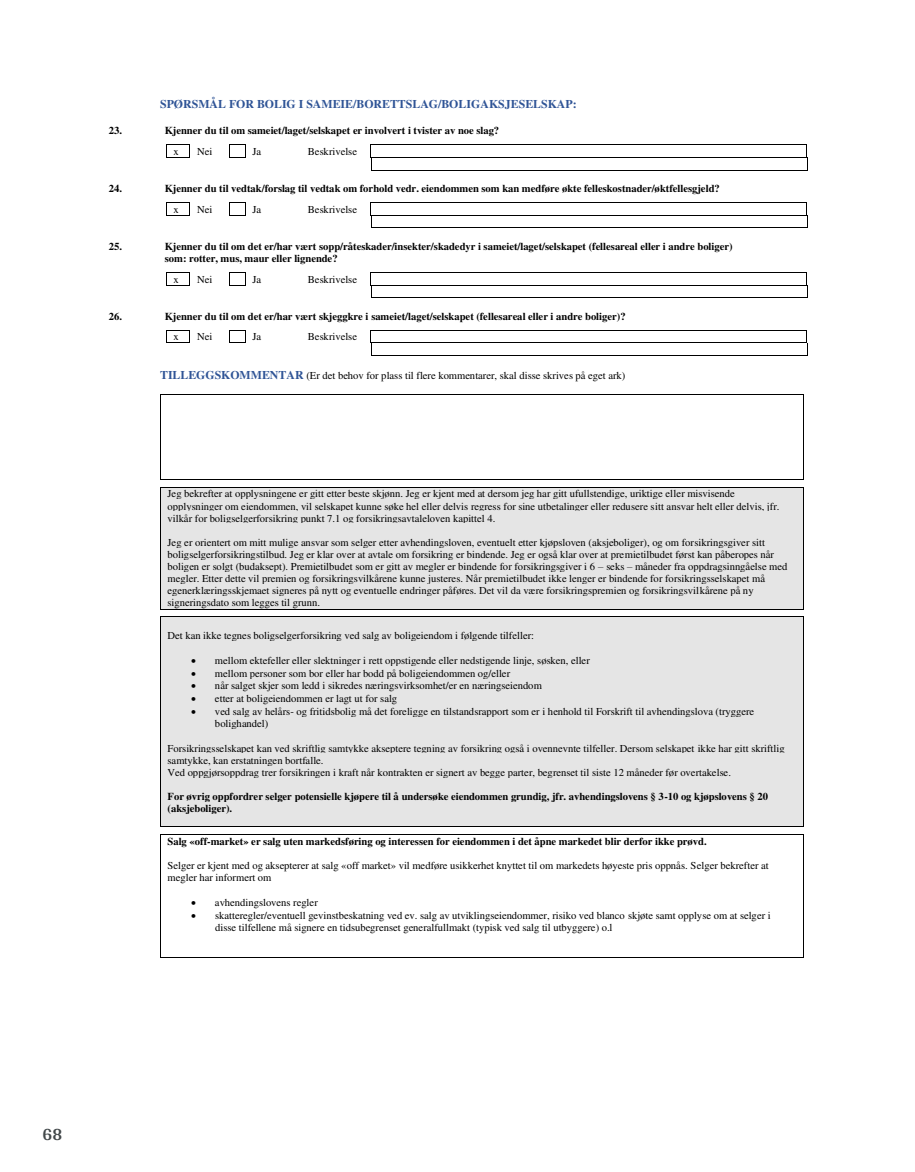
<style>
.page{position:relative;width:915px;height:1172px;background:#fff}
.page>*{position:absolute;margin:0;border:0;box-sizing:border-box;transform-origin:0 0}
.t1{font:700 18px "Arya";color:#414749}
.t2{font:700 11.85px "Times New Roman";color:#2f5496}
.t3{font:10.65px/12.1px "Times New Roman";color:#000}
.t4{font:700 10.65px/12.1px "Times New Roman";letter-spacing:-.005em;color:#000}
.s1{font-weight:700;font-size:11.85px;color:#2f5496}
</style>
<div class="page">
<hr style="left:371px;top:144px;width:435px;height:1px;background:#000">
<svg style="left:166px;top:144px;width:24px;height:14px"></svg>
<svg style="left:229px;top:144px;width:17px;height:14px"></svg>
<hr style="left:372px;top:157px;width:434px;height:1px;background:#000">
<svg style="left:370px;top:144px;width:2px;height:26px"></svg>
<hr style="left:371px;top:170px;width:435px;height:1px;background:#000">
<svg style="left:806px;top:144px;width:1px;height:27px"></svg>
<hr style="left:371px;top:202px;width:435px;height:1px;background:#000">
<svg style="left:166px;top:202px;width:24px;height:14px"></svg>
<svg style="left:229px;top:202px;width:17px;height:14px"></svg>
<hr style="left:372px;top:215px;width:434px;height:1px;background:#000">
<svg style="left:370px;top:202px;width:2px;height:26px"></svg>
<hr style="left:371px;top:228px;width:435px;height:1px;background:#000">
<svg style="left:806px;top:202px;width:1px;height:26px"></svg>
<hr style="left:371px;top:272px;width:435px;height:1px;background:#000">
<svg style="left:166px;top:272px;width:24px;height:14px"></svg>
<svg style="left:229px;top:272px;width:17px;height:14px"></svg>
<hr style="left:372px;top:285px;width:434px;height:1px;background:#000">
<svg style="left:370px;top:272px;width:2px;height:26px"></svg>
<hr style="left:371px;top:298px;width:435px;height:1px;background:#000">
<svg style="left:806px;top:272px;width:1px;height:26px"></svg>
<hr style="left:371px;top:330px;width:435px;height:1px;background:#000">
<svg style="left:166px;top:330px;width:24px;height:13px"></svg>
<svg style="left:229px;top:330px;width:17px;height:13px"></svg>
<hr style="left:372px;top:343px;width:434px;height:1px;background:#000">
<svg style="left:370px;top:330px;width:2px;height:25px"></svg>
<hr style="left:371px;top:355px;width:435px;height:1px;background:#000">
<svg style="left:806px;top:330px;width:1px;height:26px"></svg>
<hr style="left:161px;top:394px;width:641px;height:1px;background:#000">
<hr style="left:160px;top:395px;width:1px;height:84px;background:#000">
<hr style="left:802px;top:395px;width:1px;height:84px;background:#000">
<hr style="left:161px;top:479px;width:641px;height:1px;background:#000">
<div style="left:161px;top:487px;width:641px;height:122px;background:#e5e5e5"></div>
<hr style="left:161px;top:487px;width:641px;height:1px;background:#000">
<hr style="left:160px;top:487px;width:1px;height:122px;background:#000">
<hr style="left:802px;top:487px;width:1px;height:122px;background:#000">
<hr style="left:161px;top:609px;width:641px;height:1px;background:#000">
<div style="left:161px;top:617px;width:641px;height:209px;background:#e5e5e5"></div>
<hr style="left:161px;top:616px;width:641px;height:1px;background:#000">
<hr style="left:160px;top:617px;width:1px;height:209px;background:#000">
<hr style="left:802px;top:617px;width:1px;height:209px;background:#000">
<hr style="left:161px;top:826px;width:641px;height:1px;background:#000">
<hr style="left:161px;top:834px;width:641px;height:1px;background:#000">
<hr style="left:160px;top:834px;width:1px;height:123px;background:#000">
<hr style="left:161px;top:957px;width:641px;height:1px;background:#000">
<hr style="left:802px;top:834px;width:1px;height:123px;background:#000">
<p class="t2" style="left:160px;top:97px;width:418px">SPØRSMÅL FOR BOLIG I SAMEIE/BORETTSLAG/BOLIGAKSJESELSKAP:</p>
<p class="t4" style="left:109px;top:124px;width:15px">23.</p>
<p class="t4" style="left:165px;top:124px;width:336px">Kjenner du til om sameiet/laget/selskapet er involvert i tvister av noe slag?</p>
<p class="t3" style="left:173px;top:145px;width:7px">x</p>
<p class="t3" style="left:197px;top:145px;width:17px">Nei</p>
<p class="t3" style="left:252px;top:145px;width:10px">Ja</p>
<p class="t3" style="left:308px;top:145px;width:51px">Beskrivelse</p>
<p class="t4" style="left:109px;top:182px;width:15px">24.</p>
<p class="t4" style="left:165px;top:182px;width:556px">Kjenner du til vedtak/forslag til vedtak om forhold vedr. eiendommen som kan medføre økte felleskostnader/øktfellesgjeld?</p>
<p class="t3" style="left:173px;top:203px;width:7px">x</p>
<p class="t3" style="left:197px;top:203px;width:17px">Nei</p>
<p class="t3" style="left:252px;top:203px;width:10px">Ja</p>
<p class="t3" style="left:308px;top:203px;width:51px">Beskrivelse</p>
<p class="t4" style="left:109px;top:240px;width:15px">25.</p>
<p class="t4" style="left:165px;top:240px;width:569px">Kjenner du til om det er/har vært sopp/råteskader/insekter/skadedyr i sameiet/laget/selskapet (fellesareal eller i andre boliger) som: rotter, mus, maur eller lignende?</p>
<p class="t3" style="left:173px;top:273px;width:7px">x</p>
<p class="t3" style="left:197px;top:273px;width:17px">Nei</p>
<p class="t3" style="left:252px;top:273px;width:10px">Ja</p>
<p class="t3" style="left:308px;top:273px;width:51px">Beskrivelse</p>
<p class="t4" style="left:109px;top:310px;width:15px">26.</p>
<p class="t4" style="left:165px;top:310px;width:462px">Kjenner du til om det er/har vært skjeggkre i sameiet/laget/selskapet (fellesareal eller i andre boliger)?</p>
<p class="t3" style="left:173px;top:331px;width:7px">x</p>
<p class="t3" style="left:197px;top:331px;width:17px">Nei</p>
<p class="t3" style="left:252px;top:331px;width:10px">Ja</p>
<p class="t3" style="left:308px;top:331px;width:51px">Beskrivelse</p>
<p class="t3" style="left:160px;top:369px;width:466px"><span class="s1">TILLEGGSKOMMENTAR</span> (Er det behov for plass til flere kommentarer, skal disse skrives på eget ark)</p>
<p class="t3" style="left:167px;top:488px;width:613px">Jeg bekrefter at opplysningene er gitt etter beste skjønn. Jeg er kjent med at dersom jeg har gitt ufullstendige, uriktige eller misvisende opplysninger om eiendommen, vil selskapet kunne søke hel eller delvis regress for sine utbetalinger eller redusere sitt ansvar helt eller delvis, jfr. vilkår for boligselgerforsikring punkt 7.1 og forsikringsavtaleloven kapittel 4.</p>
<p class="t3" style="left:167px;top:536px;width:621px">Jeg er orientert om mitt mulige ansvar som selger etter avhendingsloven, eventuelt etter kjøpsloven (aksjeboliger), og om forsikringsgiver sitt boligselgerforsikringstilbud. Jeg er klar over at avtale om forsikring er bindende. Jeg er også klar over at premietilbudet først kan påberopes når boligen er solgt (budaksept). Premietilbudet som er gitt av megler er bindende for forsikringsgiver i 6 – seks – måneder fra oppdragsinngåelse med megler. Etter dette vil premien og forsikringsvilkårene kunne justeres. Når premietilbudet ikke lenger er bindende for forsikringsselskapet må egenerklæringsskjemaet signeres på nytt og eventuelle endringer påføres. Det vil da være forsikringspremien og forsikringsvilkårene på ny signeringsdato som legges til grunn.</p>
<p class="t3" style="left:167px;top:629px;width:368px">Det kan ikke tegnes boligselgerforsikring ved salg av boligeiendom i følgende tilfeller:</p>
<p class="t3" style="left:191px;top:654px;width:400px">• mellom ektefeller eller slektninger i rett oppstigende eller nedstigende linje, søsken, eller</p>
<p class="t3" style="left:191px;top:667px;width:320px">• mellom personer som bor eller har bodd på boligeiendommen og/eller</p>
<p class="t3" style="left:191px;top:680px;width:352px">• når salget skjer som ledd i sikredes næringsvirksomhet/er en næringseiendom</p>
<p class="t3" style="left:191px;top:693px;width:207px">• etter at boligeiendommen er lagt ut for salg</p>
<p class="t3" style="left:215px;top:705px;width:540px;text-indent:-24px">• ved salg av helårs- og fritidsbolig må det foreligge en tilstandsrapport som er i henhold til Forskrift til avhendingslova (tryggere bolighandel)</p>
<p class="t3" style="left:167px;top:742px;width:618px">Forsikringsselskapet kan ved skriftlig samtykke akseptere tegning av forsikring også i ovennevnte tilfeller. Dersom selskapet ikke har gitt skriftlig samtykke, kan erstatningen bortfalle.<br>Ved oppgjørsoppdrag trer forsikringen i kraft når kontrakten er signert av begge parter, begrenset til siste 12 måneder før overtakelse.</p>
<p class="t4" style="left:167px;top:790px;width:601px">For øvrig oppfordrer selger potensielle kjøpere til å undersøke eiendommen grundig, jfr. avhendingslovens § 3-10 og kjøpslovens § 20 (aksjeboliger).</p>
<p class="t4" style="left:167px;top:834px;width:540px">Salg «off-market» er salg uten markedsføring og interessen for eiendommen i det åpne markedet blir derfor ikke prøvd.</p>
<p class="t3" style="left:167px;top:859px;width:602px">Selger er kjent med og aksepterer at salg «off market» vil medføre usikkerhet knyttet til om markedets høyeste pris oppnås. Selger bekrefter at megler har informert om</p>
<p class="t3" style="left:191px;top:896px;width:128px">• avhendingslovens regler</p>
<p class="t3" style="left:215px;top:909px;width:557px;text-indent:-24px">• skatteregler/eventuell gevinstbeskatning ved ev. salg av utviklingseiendommer, risiko ved blanco skjøte samt opplyse om at selger i disse tilfellene må signere en tidsubegrenset generalfullmakt (typisk ved salg til utbyggere) o.l</p>
<h1 class="t1" style="left:43px;top:1123px;width:21px">68</h1>
</div>
